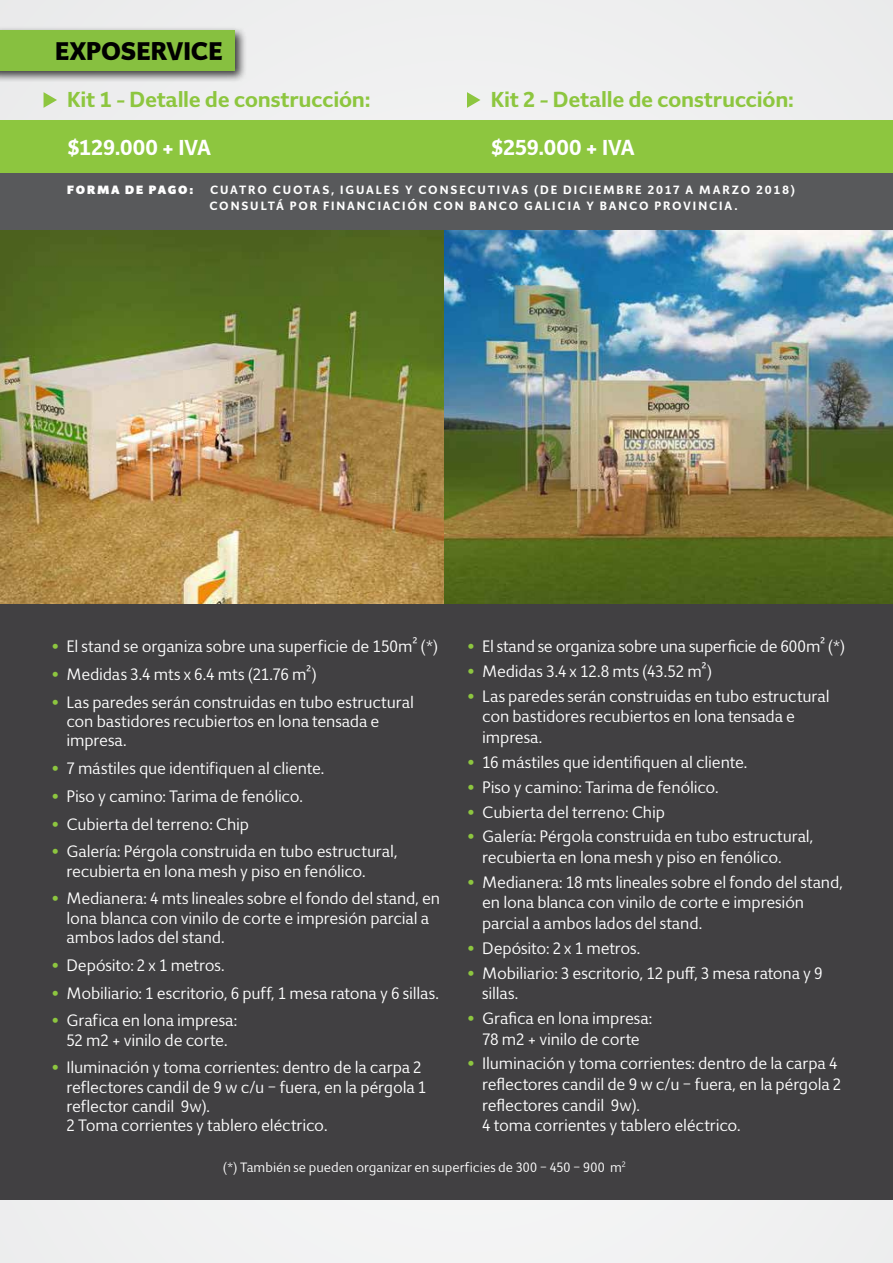
<style>
.page{position:relative;width:893px;height:1263px;background:#efeff0}
.page>*{position:absolute;margin:0;border:0;box-sizing:border-box;transform-origin:0 0}
.t1{font:800 25.5px "Giacomo";letter-spacing:-.005em;color:#000}
.t2{font:700 21.6px "Giacomo";letter-spacing:-.015em;color:#8dc63f}
.t3{font:700 21.6px "Giacomo";letter-spacing:-.01em;color:#fff}
.t4{font:16.5px/20.5px "Giacomo";letter-spacing:-.01em;color:#fff}
.t5{font:13.5px "Giacomo";color:#fff}
.t6{font:700 12px/15.8px "Giacomo";letter-spacing:.15em;color:#fff}
.t7{font:900 12px "Giacomo";letter-spacing:.15em;color:#fff}
.s1{color:#8dc63f}
</style>
<div class="page">
<div style="left:0;top:604px;width:893px;height:595px;background:#414042"></div>
<svg style="left:44px;top:92px;width:13px;height:16px"></svg>
<svg style="left:467px;top:92px;width:13px;height:16px"></svg>
<div style="left:0;top:120px;width:446px;height:53px;background:#8dc63f"></div>
<div style="left:446px;top:120px;width:447px;height:53px;background:#8dc63f"></div>
<img style="left:0;top:230px;width:444px;height:374px">
<img style="left:444px;top:230px;width:449px;height:374px">
<div style="left:0;top:26px;width:247px;height:57px;background:#000;opacity:.75"></div>
<div style="left:0;top:30px;width:235px;height:41px;background:#87c040"></div>
<div style="left:0;top:173px;width:893px;height:57px;background:#58595b"></div>
<h1 class="t1" style="left:55px;top:35px;width:169px">EXPOSERVICE</h1>
<h2 class="t2" style="left:67px;top:86px;width:305px">KIT 1 - DETALLE DE CONSTRUCCIÓN:</h2>
<h2 class="t2" style="left:491px;top:86px;width:305px">KIT 2 - DETALLE DE CONSTRUCCIÓN:</h2>
<h2 class="t3" style="left:67px;top:134px;width:123px">$129.000 + IVA</h2>
<h2 class="t3" style="left:491px;top:134px;width:123px">$259.000 + IVA</h2>
<p class="t7" style="left:67px;top:182px;width:127px">FORMA DE PAGO:</p>
<p class="t6" style="left:209px;top:182px;width:587px">CUATRO CUOTAS, IGUALES Y CONSECUTIVAS (D E D ICIEMBRE 2017 A MARZO 2018)<br>CONSULTÁ POR FINANCIACIÓN CON BANCO</p>
<p class="t6" style="left:524px;top:198px;width:9px">GALICIA</p>
<p class="t6" style="left:586px;top:198px;width:153px">Y BANCO PROVINCIA.</p>
<p class="t4" style="left:51px;top:637px;width:388px"><span class="s1">•</span> El stand se organiza sobre una superficie de 150m² (*)</p>
<p class="t4" style="left:51px;top:664px;width:267px"><span class="s1">•</span> Medidas 3.4 mts x 6.4 mts (21.76 m²)</p>
<p class="t4" style="left:66px;top:693px;width:349px;line-height:19.2px;text-indent:-15px"><span class="s1">•</span> Las paredes serán construidas en tubo estructural con bastidores recubiertos en lona tensada e impresa.</p>
<p class="t4" style="left:51px;top:758px;width:274px"><span class="s1">•</span> 7 mástiles que identifiquen al cliente.</p>
<p class="t4" style="left:51px;top:786px;width:253px"><span class="s1">•</span> Piso y camino: Tarima de fenólico.</p>
<p class="t4" style="left:51px;top:814px;width:199px"><span class="s1">•</span> Cubierta del terreno: Chip</p>
<p class="t4" style="left:66px;top:842px;width:333px;line-height:19.2px;text-indent:-15px"><span class="s1">•</span> Galería: Pérgola construida en tubo estructural, recubierta en lona mesh y piso en fenólico.</p>
<p class="t4" style="left:66px;top:889px;width:375px;line-height:19.2px;text-indent:-15px"><span class="s1">•</span> Medianera: 4 mts lineales sobre el fondo del stand, en lona blanca con vinilo de corte e impresión parcial a ambos lados del stand.</p>
<p class="t4" style="left:51px;top:955px;width:175px"><span class="s1">•</span> Depósito: 2 x 1 metros.</p>
<p class="t4" style="left:51px;top:983px;width:389px"><span class="s1">•</span> Mobiliario: 1 escritorio, 6 puff, 1 mesa ratona y 6 sillas.</p>
<p class="t4" style="left:51px;top:1011px;width:187px;line-height:19.2px;text-align:center"><span class="s1">•</span> Grafica en lona impresa:<br>52 m2 + vinilo de corte.</p>
<p class="t4" style="left:66px;top:1058px;width:361px;line-height:19.2px;text-indent:-15px"><span class="s1">•</span> Iluminación y toma corrientes: dentro de la carpa 2 reflectores candil de 9 w c/u – fuera, en la pérgola 1 reflector candil 9w).<br>2 Toma corrientes y tablero eléctrico.</p>
<p class="t4" style="left:467px;top:637px;width:380px"><span class="s1">•</span> El stand se organiza sobre una superficie de 600m² (*)</p>
<p class="t4" style="left:467px;top:661px;width:247px"><span class="s1">•</span> Medidas 3.4 x 12.8 mts (43.52 m²)</p>
<p class="t4" style="left:482px;top:686px;width:349px;text-indent:-15px"><span class="s1">•</span> Las paredes serán construidas en tubo estructural con bastidores recubiertos en lona tensada e impresa.</p>
<p class="t4" style="left:467px;top:752px;width:282px"><span class="s1">•</span> 16 mástiles que identifiquen al cliente.</p>
<p class="t4" style="left:467px;top:777px;width:253px"><span class="s1">•</span> Piso y camino: Tarima de fenólico.</p>
<p class="t4" style="left:467px;top:802px;width:199px"><span class="s1">•</span> Cubierta del terreno: Chip</p>
<p class="t4" style="left:482px;top:827px;width:333px;text-indent:-15px"><span class="s1">•</span> Galería: Pérgola construida en tubo estructural, recubierta en lona mesh y piso en fenólico.</p>
<p class="t4" style="left:482px;top:872px;width:362px;text-indent:-15px"><span class="s1">•</span> Medianera: 18 mts lineales sobre el fondo del stand, en lona blanca con vinilo de corte e impresión parcial a ambos lados del stand.</p>
<p class="t4" style="left:467px;top:938px;width:175px"><span class="s1">•</span> Depósito: 2 x 1 metros.</p>
<p class="t4" style="left:482px;top:963px;width:342px;text-indent:-15px"><span class="s1">•</span> Mobiliario: 3 escritorio, 12 puff, 3 mesa ratona y 9 sillas.</p>
<p class="t4" style="left:467px;top:1008px;width:187px;text-align:center"><span class="s1">•</span> Grafica en lona impresa:<br>78 m2 + vinilo de corte</p>
<p class="t4" style="left:482px;top:1054px;width:361px;text-indent:-15px"><span class="s1">•</span> Iluminación y toma corrientes: dentro de la carpa 4 reflectores candil de 9 w c/u – fuera, en la pérgola 2 reflectores candil 9w).<br>4 toma corrientes y tablero eléctrico.</p>
<p class="t5" style="left:223px;top:1159px;width:405px">(*) También se pueden organizar en superficies de 300 – 450 – 900 m<sup>2</sup></p>
</div>
